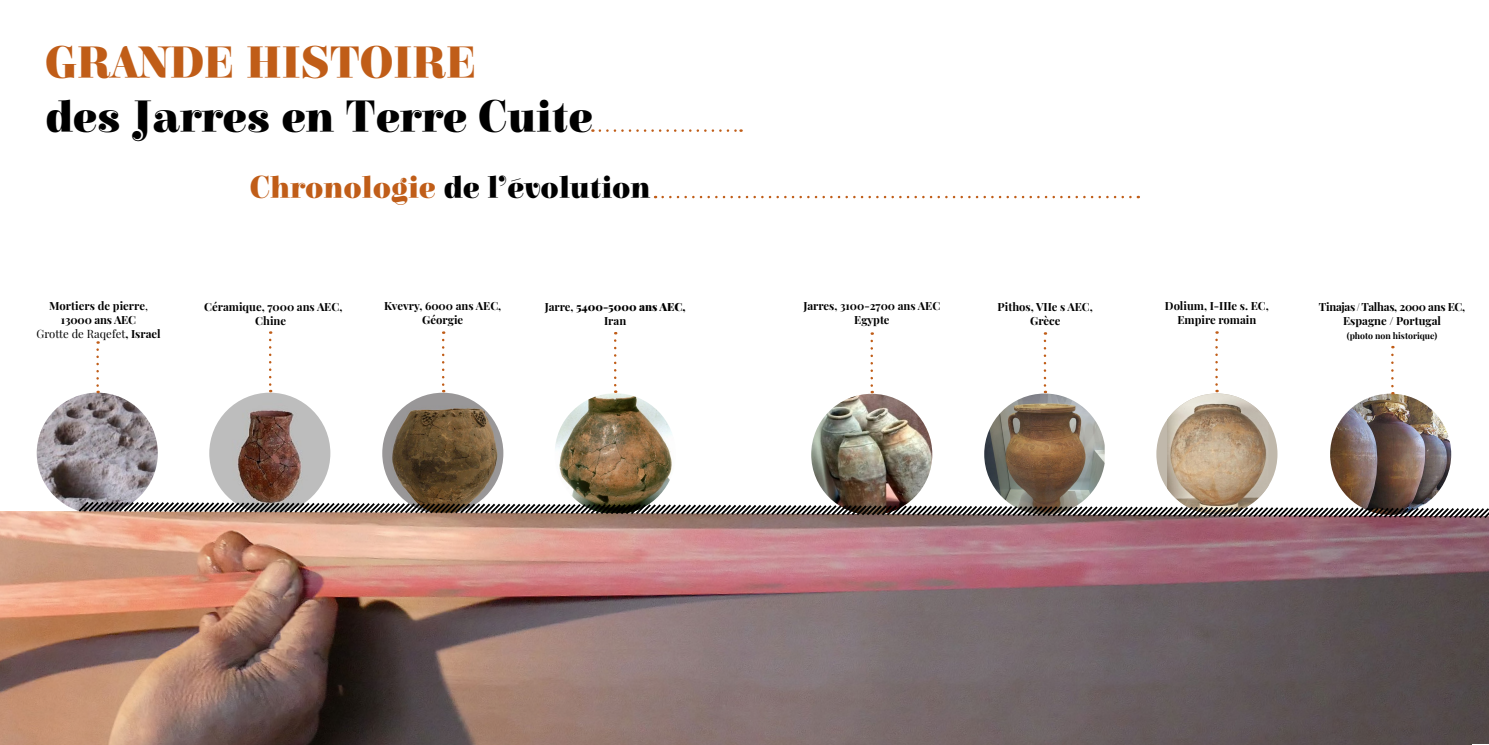
<style>
.page{position:relative;width:1489px;height:745px;background:#fff}
.page>*{position:absolute;margin:0;border:0;box-sizing:border-box;transform-origin:0 0}
.t1{font:900 45px "Elsie";color:#000}
.t2{font:900 45px "Elsie";color:#c05d18}
.t3{font:900 31.25px "Elsie";color:#000}
.t4{font:700 11.25px/13.8px "Playfair Display";color:#000;text-align:center}
.t5{font:700 11.25px/13.8px "Playfair Display";letter-spacing:-.025em;color:#000;text-align:center}
.t6{font:900 11.25px/13.8px "Playfair Display";color:#000;text-align:center}
.t7{font:700 8.75px "Playfair Display";color:#000}
.s1{color:#c05d18}
.s2{font-weight:400}
.s3{font-weight:700}
</style>
<div class="page">
<svg style="left:600px;top:129px;width:141px;height:3px"></svg>
<img style="left:37px;top:392px;width:121px;height:121px;border-radius:61px">
<svg style="left:662px;top:196px;width:476px;height:2px"></svg>
<img style="left:0;top:510px;width:1488px;height:234px">
<img style="left:77px;top:331px;width:1411px;height:189px">
<h1 class="t2" style="left:45px;top:38px;width:433px">GRANDE HISTOIRE</h1>
<h1 class="t1" style="left:45px;top:92px;width:549px">des Jarres en Terre Cuite</h1>
<h2 class="t3" style="left:250px;top:170px;width:402px"><span class="s1">Chronologie</span> de l’évolution</h2>
<p class="t4" style="left:803px;top:298px;width:138px">Jarres, 3100-2700 ans AEC<br>Egypte</p>
<p class="t4" style="left:1164px;top:298px;width:105px">Dolium, I-IIIe s. EC,<br>Empire romain</p>
<p class="t4" style="left:36px;top:298px;width:126px">Mortiers de pierre<span class="s2">,<br></span>13000 ans AEC<br><span class="s2">Grotte de Raqefet</span>, Israel</p>
<p class="t4" style="left:204px;top:299px;width:140px">Céramique, 7000 ans AEC,<br>Chine</p>
<p class="t4" style="left:384px;top:298px;width:118px">Kvevry, 6000 ans AEC,<br>Géorgie</p>
<p class="t6" style="left:545px;top:299px;width:142px"><span class="s3">Jarre,</span> 5400-5000 ans AEC,<br><span class="s3">Iran</span></p>
<p class="t4" style="left:997px;top:299px;width:97px">Pithos, VIIe s AEC,<br>Grèce</p>
<p class="t5" style="left:1318px;top:299px;width:148px">Tinajas / Talhas, 2000 ans EC,<br>Espagne / Portugal</p>
<p class="t7" style="left:1346px;top:328px;width:92px">(photo non historique)</p>
</div>
